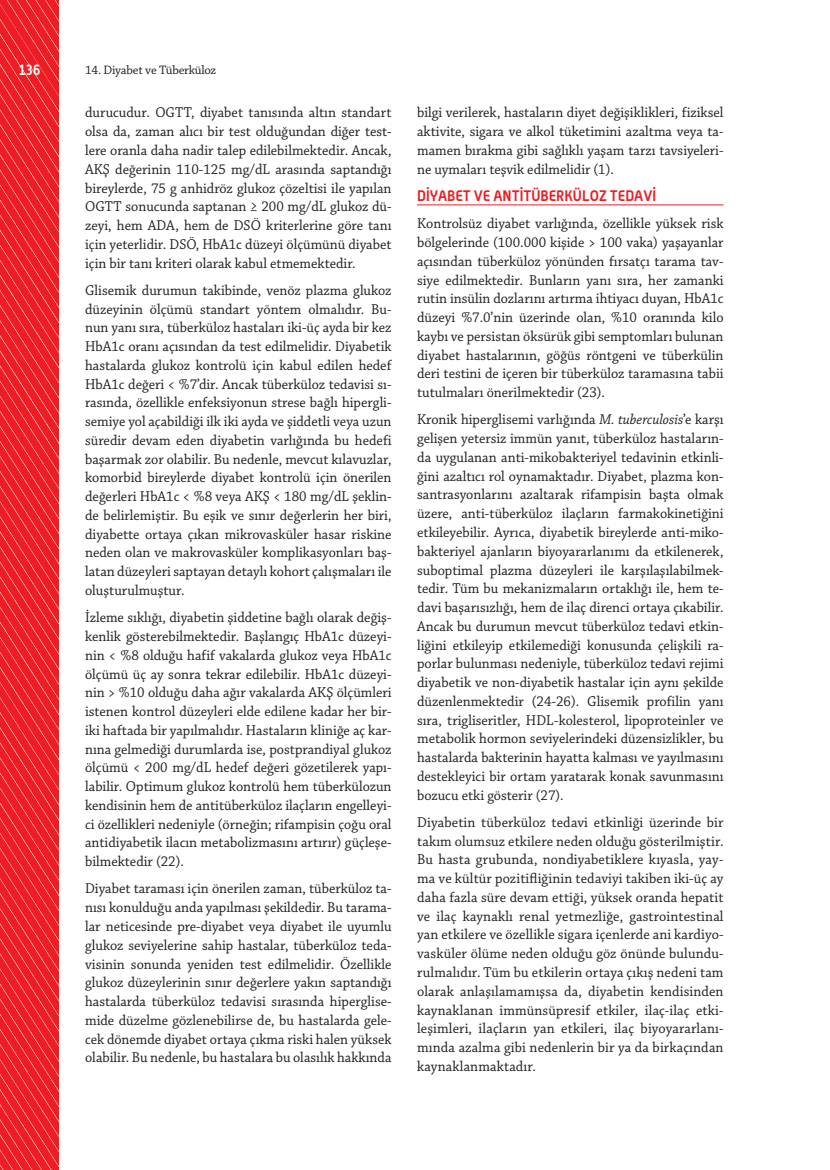
<style>
.page{position:relative;width:830px;height:1170px;background:#fff}
.page>*{position:absolute;margin:0;border:0;box-sizing:border-box;transform-origin:0 0}
.t1{font:15px/18.8px "Chaparral Pro";color:#231f20;text-align:justify;scale:.95 1}
.t2{font:700 15px "Alwyn OT";color:#ee1d23;scale:.95 1}
.t3{font:700 15px "Alwyn OT";color:#fff;scale:.85 1}
.t4{font:12.9px "Chaparral Pro";letter-spacing:-.02em;color:#231f20}
.s1{font-style:italic}
</style>
<div class="page">
<svg style="left:0;top:0;width:59px;height:1169px"></svg>
<hr style="left:417px;top:204px;width:306px;height:1px;background:#ee1d23">
<p class="t3" style="left:18px;top:61px;width:28px">136</p>
<p class="t4" style="left:85px;top:62px;width:132px">14. Diyabet ve Tüberküloz</p>
<p class="t1" style="left:85px;top:104px;width:324px">durucudur. OGTT, diyabet tanısında altın standart olsa da, zaman alıcı bir test olduğundan diğer test&shy;lere oranla daha nadir talep edilebilmektedir. Ancak, AKŞ değerinin 110-125 mg/dL arasında saptandığı bireylerde, 75 g anhidröz glukoz çözeltisi ile yapılan OGTT sonucunda saptanan ≥ 200 mg/dL glukoz dü&shy;zeyi, hem ADA, hem de DSÖ kriterlerine göre tanı için yeterlidir. DSÖ, HbA1c düzeyi ölçümünü diyabet için bir tanı kriteri olarak kabul etmemektedir.</p>
<p class="t1" style="left:85px;top:281px;width:324px">Glisemik durumun takibinde, venöz plazma glukoz düzeyinin ölçümü standart yöntem olmalıdır. Bu&shy;nun yanı sıra, tüberküloz hastaları iki-üç ayda bir kez HbA1c oranı açısından da test edilmelidir. Diyabetik hastalarda glukoz kontrolü için kabul edilen hedef HbA1c değeri &lt; %7’dir. Ancak tüberküloz tedavisi sı&shy;rasında, özellikle enfeksiyonun strese bağlı hipergli&shy;semiye yol açabildiği ilk iki ayda ve şiddetli veya uzun süredir devam eden diyabetin varlığında bu hedefi başarmak zor olabilir. Bu nedenle, mevcut kılavuzlar, komorbid bireylerde diyabet kontrolü için önerilen değerleri HbA1c &lt; %8 veya AKŞ &lt; 180 mg/dL şeklin&shy;de belirlemiştir. Bu eşik ve sınır değerlerin her biri, diyabette ortaya çıkan mikrovasküler hasar riskine neden olan ve makrovasküler komplikasyonları baş&shy;latan düzeyleri saptayan detaylı kohort çalışmaları ile oluşturulmuştur.</p>
<p class="t1" style="left:85px;top:608px;width:324px">İzleme sıklığı, diyabetin şiddetine bağlı olarak değiş&shy;kenlik gösterebilmektedir. Başlangıç HbA1c düzeyi&shy;nin &lt; %8 olduğu hafif vakalarda glukoz veya HbA1c ölçümü üç ay sonra tekrar edilebilir. HbA1c düzeyi&shy;nin &gt; %10 olduğu daha ağır vakalarda AKŞ ölçümleri istenen kontrol düzeyleri elde edilene kadar her bir&shy;iki haftada bir yapılmalıdır. Hastaların kliniğe aç kar&shy;nına gelmediği durumlarda ise, postprandiyal glukoz ölçümü &lt; 200 mg/dL hedef değeri gözetilerek yapı&shy;labilir. Optimum glukoz kontrolü hem tüberkülozun kendisinin hem de antitüberküloz ilaçların engelleyi&shy;ci özellikleri nedeniyle (örneğin; rifampisin çoğu oral antidiyabetik ilacın metabolizmasını artırır) güçleşe&shy;bilmektedir (22).</p>
<p class="t1" style="left:85px;top:879px;width:324px">Diyabet taraması için önerilen zaman, tüberküloz ta&shy;nısı konulduğu anda yapılması şekildedir. Bu tarama&shy;lar neticesinde pre-diyabet veya diyabet ile uyumlu glukoz seviyelerine sahip hastalar, tüberküloz teda&shy;visinin sonunda yeniden test edilmelidir. Özellikle glukoz düzeylerinin sınır değerlere yakın saptandığı hastalarda tüberküloz tedavisi sırasında hiperglise&shy;mide düzelme gözlenebilirse de, bu hastalarda gele&shy;cek dönemde diyabet ortaya çıkma riski halen yüksek olabilir. Bu nedenle, bu hastalara bu olasılık hakkında</p>
<p class="t1" style="left:417px;top:104px;width:324px">bilgi verilerek, hastaların diyet değişiklikleri, fiziksel aktivite, sigara ve alkol tüketimini azaltma veya ta&shy;mamen bırakma gibi sağlıklı yaşam tarzı tavsiyeleri&shy;ne uymaları teşvik edilmelidir (1).</p>
<p class="t2" style="left:417px;top:186px;width:253px">DİYABET VE ANTİTÜBERKÜLOZ TEDAVİ</p>
<p class="t1" style="left:417px;top:215px;width:324px">Kontrolsüz diyabet varlığında, özellikle yüksek risk bölgelerinde (100.000 kişide &gt; 100 vaka) yaşayanlar açısından tüberküloz yönünden fırsatçı tarama tav&shy;siye edilmektedir. Bunların yanı sıra, her zamanki rutin insülin dozlarını artırma ihtiyacı duyan, HbA1c düzeyi %7.0’nin üzerinde olan, %10 oranında kilo kaybı ve persistan öksürük gibi semptomları bulunan diyabet hastalarının, göğüs röntgeni ve tüberkülin deri testini de içeren bir tüberküloz taramasına tabii tutulmaları önerilmektedir (23).</p>
<p class="t1" style="left:417px;top:411px;width:324px">Kronik hiperglisemi varlığında <span class="s1">M. tuberculosis</span>’e karşı gelişen yetersiz immün yanıt, tüberküloz hastaların&shy;da uygulanan anti-mikobakteriyel tedavinin etkinli&shy;ğini azaltıcı rol oynamaktadır. Diyabet, plazma kon&shy;santrasyonlarını azaltarak rifampisin başta olmak üzere, anti-tüberküloz ilaçların farmakokinetiğini etkileyebilir. Ayrıca, diyabetik bireylerde anti-miko&shy;bakteriyel ajanların biyoyararlanımı da etkilenerek, suboptimal plazma düzeyleri ile karşılaşılabilmek&shy;tedir. Tüm bu mekanizmaların ortaklığı ile, hem te&shy;davi başarısızlığı, hem de ilaç direnci ortaya çıkabilir.<br>Ancak bu durumun mevcut tüberküloz tedavi etkin&shy;liğini etkileyip etkilemediği konusunda çelişkili ra&shy;porlar bulunması nedeniyle, tüberküloz tedavi rejimi diyabetik ve non-diyabetik hastalar için aynı şekilde düzenlenmektedir (24-26). Glisemik profilin yanı sıra, trigliseritler, HDL-kolesterol, lipoproteinler ve metabolik hormon seviyelerindeki düzensizlikler, bu hastalarda bakterinin hayatta kalması ve yayılmasını destekleyici bir ortam yaratarak konak savunmasını bozucu etki gösterir (27).</p>
<p class="t1" style="left:417px;top:813px;width:324px">Diyabetin tüberküloz tedavi etkinliği üzerinde bir takım olumsuz etkilere neden olduğu gösterilmiştir.<br>Bu hasta grubunda, nondiyabetiklere kıyasla, yay&shy;ma ve kültür pozitifliğinin tedaviyi takiben iki-üç ay daha fazla süre devam ettiği, yüksek oranda hepatit ve ilaç kaynaklı renal yetmezliğe, gastrointestinal yan etkilere ve özellikle sigara içenlerde ani kardiyo&shy;vasküler ölüme neden olduğu göz önünde bulundu&shy;rulmalıdır. Tüm bu etkilerin ortaya çıkış nedeni tam olarak anlaşılamamışsa da, diyabetin kendisinden kaynaklanan immünsüpresif etkiler, ilaç-ilaç etki&shy;leşimleri, ilaçların yan etkileri, ilaç biyoyararlanı&shy;mında azalma gibi nedenlerin bir ya da birkaçından kaynaklanmaktadır.</p>
</div>
